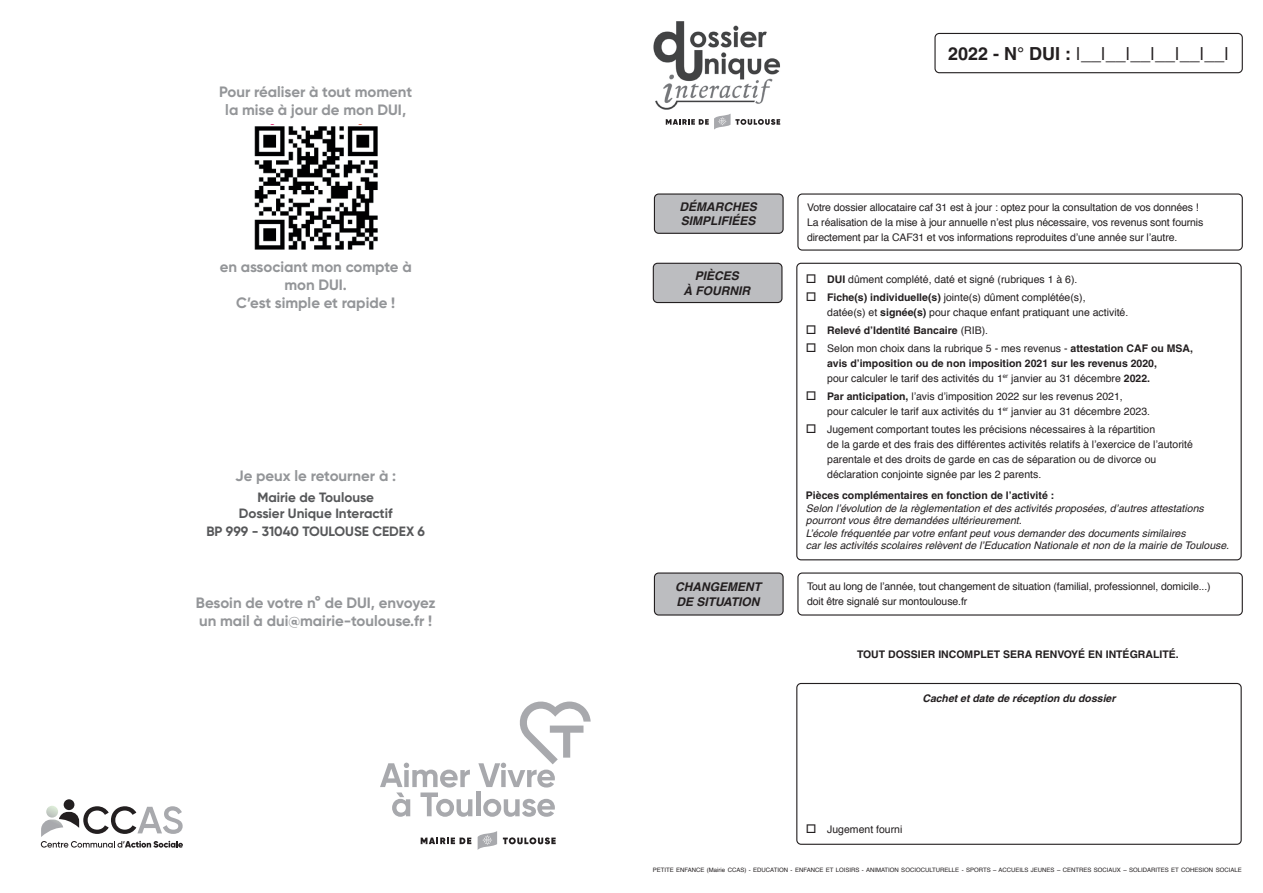
<style>
.page{position:relative;width:1263px;height:893px;background:#fff}
.page>*{position:absolute;margin:0;border:0;box-sizing:border-box;transform-origin:0 0}
.t1{font:18px "Helvetica";color:#231f20}
.t2{font:700 15px/18px "Gilroy";color:#939598;text-align:center}
.t3{font:700 13.5px/16.2px "Gilroy";color:#57585a;text-align:center}
.t4{font:italic 700 12px/14.4px "Helvetica";color:#231f20}
.t5{font:10.5px/15px "Helvetica";color:#231f20}
.t6{font:italic 10.5px/12.6px "Helvetica";color:#231f20}
.t7{font:700 10.5px "Helvetica";color:#231f20}
.t8{font:italic 700 10.5px "Helvetica";color:#231f20}
.t9{font:6px "Helvetica";color:#231f20}
.s1{font-weight:700}
.s2{font-weight:400}
</style>
<div class="page">
<div style="left:934px;top:33px;width:309px;height:40px;border:1px solid #231f20;border-radius:4px"></div>
<img style="left:653px;top:21px;width:127px;height:89px">
<svg style="left:666px;top:114px;width:114px;height:16px"></svg>
<svg style="left:478px;top:831px;width:19px;height:19px"></svg>
<svg style="left:421px;top:837px;width:50px;height:7px"></svg>
<svg style="left:503px;top:837px;width:53px;height:7px"></svg>
<svg style="left:380px;top:763px;width:92px;height:54px"></svg>
<hr style="left:476px;top:791px;width:4px;height:25px;background:#a8a9ad">
<svg style="left:483px;top:799px;width:72px;height:18px"></svg>
<svg style="left:478px;top:701px;width:113px;height:86px"></svg>
<div style="left:64px;top:799px;width:10px;height:11px;background:#231f20;border-radius:50%"></div>
<svg style="left:41px;top:806px;width:142px;height:42px"></svg>
<img style="left:254px;top:126px;width:124px;height:124px">
<div style="left:653px;top:263px;width:129px;height:40px;background:#bcbdc0;border-radius:4px"></div>
<div style="left:653px;top:263px;width:129px;height:40px;border:1px solid #231f20;border-radius:4px"></div>
<div style="left:654px;top:194px;width:129px;height:39px;background:#bcbdc0;border-radius:4px"></div>
<div style="left:654px;top:193px;width:130px;height:41px;border:1px solid #231f20;border-radius:4px"></div>
<div style="left:796px;top:263px;width:446px;height:297px;border:1px solid #231f20;border-radius:4px"></div>
<div style="left:797px;top:193px;width:446px;height:58px;border:1px solid #231f20;border-radius:4px"></div>
<div style="left:796px;top:683px;width:446px;height:162px;border:1px solid #231f20;border-radius:4px"></div>
<div style="left:654px;top:573px;width:129px;height:42px;background:#bcbdc0;border-radius:4px"></div>
<div style="left:654px;top:572px;width:130px;height:44px;border:1px solid #231f20;border-radius:4px"></div>
<div style="left:797px;top:572px;width:446px;height:44px;border:1px solid #231f20;border-radius:4px"></div>
<h2 class="t2" style="left:219px;top:83px;width:195px">Pour réaliser à tout moment la mise à jour de mon DUI,</h2>
<p class="t4" style="left:679px;top:199px;width:79px">DÉMARCHES<br>SIMPLIFIÉES</p>
<h2 class="t2" style="left:220px;top:258px;width:194px">en associant mon compte à mon DUI.<br>C’est simple et rapide !</h2>
<p class="t4" style="left:683px;top:269px;width:68px;text-align:center">PIÈCES<br>À FOURNIR</p>
<h2 class="t2" style="left:235px;top:467px;width:162px">Je peux le retourner à :</h2>
<p class="t3" style="left:239px;top:489px;width:155px">Mairie de Toulouse<br>Dossier Unique Interactif</p>
<p class="t3" style="left:206px;top:523px;width:220px">BP 999 - 31040 TOULOUSE CEDEX 6</p>
<h1 class="t1" style="left:948px;top:40px;width:283px"><span class="s1">2022 - N° DUI :</span> |__|__|__|__|__|__|</h1>
<p class="t5" style="left:807px;top:200px;width:398px">Votre dossier allocataire caf 31 est à jour : optez pour la consultation de vos données !<br>La réalisation de la mise à jour annuelle n’est plus nécessaire, vos revenus sont fournis directement par la CAF31 et vos informations reproduites d’une année sur l’autre.</p>
<p class="t5" style="left:806px;top:272px;width:273px">□ <span class="s1">DUI</span> dûment complété, daté et signé (rubriques 1 à 6).</p>
<p class="t5" style="left:827px;top:290px;width:303px;text-indent:-21px">□ <span class="s1">Fiche(s) individuelle(s)</span> jointe(s) dûment complétée(s),<br>datée(s) et <span class="s1">signée(s)</span> pour chaque enfant pratiquant une activité.</p>
<p class="t7" style="left:806px;top:324px;width:184px">□ Relevé d’Identité Bancaire <span class="s2">(RIB).</span></p>
<p class="t5" style="left:827px;top:341px;width:367px;text-indent:-21px">□ Selon mon choix dans la rubrique 5 - mes revenus - <span class="s1">attestation CAF ou MSA, avis d’imposition ou de non imposition 2021 sur les revenus 2020,<br></span>pour calculer le tarif des activités du 1<sup>er</sup> janvier au 31 décembre <span class="s1">2022.</span></p>
<p class="t5" style="left:827px;top:389px;width:324px;text-indent:-21px">□ <span class="s1">Par anticipation,</span> l’avis d’imposition 2022 sur les revenus 2021,<br>pour calculer le tarif aux activités du 1<sup>er</sup> janvier au 31 décembre 2023.</p>
<p class="t5" style="left:827px;top:422px;width:367px;text-indent:-21px">□ Jugement comportant toutes les précisions nécessaires à la répartition<br>de la garde et des frais des différentes activités relatifs à l’exercice de l’autorité parentale et des droits de garde en cas de séparation ou de divorce ou déclaration conjointe signée par les 2 parents.</p>
<p class="t7" style="left:806px;top:489px;width:250px">Pièces complémentaires en fonction de l’activité :</p>
<p class="t6" style="left:806px;top:502px;width:425px">Selon l’évolution de la règlementation et des activités proposées, d’autres attestations pourront vous être demandées ultérieurement.<br>L’école fréquentée par votre enfant peut vous demander des documents similaires<br>car les activités scolaires relèvent de l’Education Nationale et non de la mairie de Toulouse.</p>
<h2 class="t2" style="left:196px;top:593px;width:241px;text-align:left">Besoin de votre n° de DUI, envoyez un mail à dui@mairie-toulouse.fr !</h2>
<p class="t4" style="left:675px;top:580px;width:87px">CHANGEMENT<br>DE SITUATION</p>
<p class="t5" style="left:807px;top:580px;width:405px">Tout au long de l’année, tout changement de situation (familial, professionnel, domicile...) doit être signalé sur montoulouse.fr</p>
<p class="t7" style="left:857px;top:648px;width:323px">TOUT DOSSIER INCOMPLET SERA RENVOYÉ EN INTÉGRALITÉ.</p>
<p class="t8" style="left:922px;top:692px;width:195px">Cachet et date de réception du dossier</p>
<p class="t5" style="left:806px;top:822px;width:98px">□ Jugement fourni</p>
<p class="t9" style="left:653px;top:865px;width:590px">PETITE ENFANCE (Mairie CCAS) - EDUCATION - ENFANCE ET LOISIRS - ANIMATION SOCIOCULTURELLE - SPORTS – ACCUEILS JEUNES – CENTRES SOCIAUX – SOLIDARITES ET COHESION SOCIALE</p>
</div>
